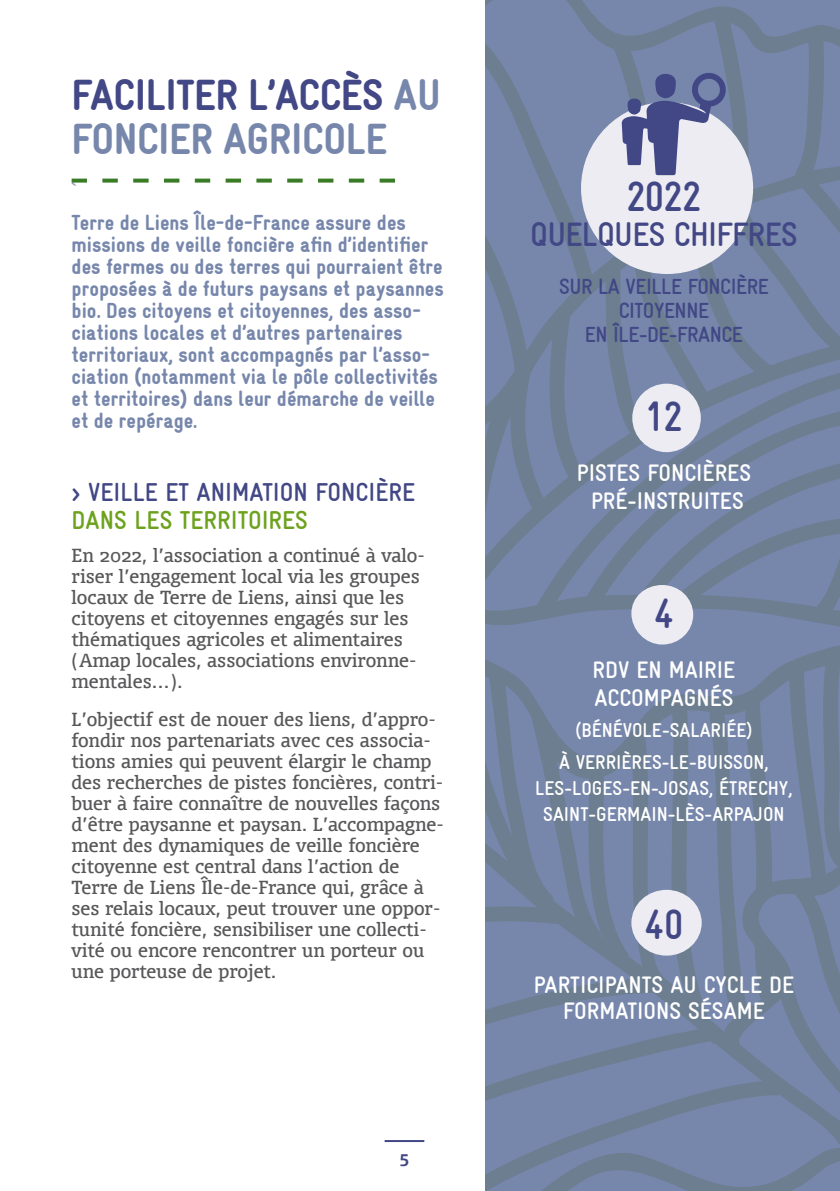
<style>
.page{position:relative;width:840px;height:1191px;background:#fff}
.page>*{position:absolute;margin:0;border:0;box-sizing:border-box;transform-origin:0 0}
.t1{font:900 condensed 44px/44px "Gravur";letter-spacing:-.01em;color:#7787ac}
.t2{font:700 condensed 42px "Gravur";letter-spacing:-.02em;color:#424785}
.t3{font:700 condensed 34px "Gravur";letter-spacing:-.02em;color:#424785}
.t4{font:700 condensed 26px "Gravur";color:#424785}
.t5{font:700 condensed 26px "Gravur";color:#6ca21d}
.t6{font:700 condensed 24px/27.6px "Gravur";color:#fff;text-align:center}
.t7{font:900 condensed 22px/22px "Gravur";color:#7787ac}
.t8{font:700 condensed 22px/24px "Gravur";letter-spacing:-.02em;color:#424785;text-align:center}
.t9{font:700 condensed 20px/31.6px "Gravur";color:#fff;text-align:center}
.t10{font:18px/21px "Olsen";color:#58585a}
.t11{font:18px "Olsen";color:#949dbc}
.t12{font:700 16px "Olsen";color:#424785}
.s1{color:#424785}
</style>
<div class="page">
<svg style="left:485px;top:0;width:354px;height:1191px;background:#7384a2"></svg>
<hr style="left:384px;top:1140px;width:40px;height:2px;background:#424785">
<div style="left:632px;top:384px;width:68px;height:68px;background:#ececf2;border-radius:50%"></div>
<div style="left:631px;top:890px;width:70px;height:65px;background:#ececf2;border-radius:50%"></div>
<div style="left:631px;top:585px;width:61px;height:59px;background:#ececf2;border-radius:50%"></div>
<div style="left:580px;top:102px;width:172px;height:172px;background:#ececf2;border-radius:50%"></div>
<svg style="left:621px;top:71px;width:106px;height:104px"></svg>
<svg style="left:72px;top:179px;width:323px;height:4px"></svg>
<h1 class="t1" style="left:72px;top:72px;width:370px"><span class="s1">FACILITER L’ACCÈS</span> AU<br>FONCIER AGRICOLE</h1>
<p class="t11" style="left:72px;top:178px;width:7px">`</p>
<p class="t7" style="left:72px;top:211px;width:373px">Terre de Liens Île-de-France assure des missions de veille foncière afin d’identifier des fermes ou des terres qui pourraient être proposées à de futurs paysans et paysannes bio. Des citoyens et citoyennes, des asso&shy;ciations locales et d’autres partenaires territoriaux, sont accompagnés par l’asso&shy;ciation (notamment via le pôle collectivités et territoires) dans leur démarche de veille et de repérage.</p>
<h3 class="t4" style="left:72px;top:478px;width:345px">&gt; VEILLE ET ANIMATION FONCIÈRE</h3>
<h3 class="t5" style="left:72px;top:506px;width:238px">DANS LES TERRITOIRES</h3>
<p class="t10" style="left:72px;top:544px;width:354px">En 2022, l’association a continué à valo&shy;riser l’engagement local via les groupes locaux de Terre de Liens, ainsi que les citoyens et citoyennes engagés sur les thématiques agricoles et alimentaires (Amap locales, associations environne&shy;mentales…).</p>
<p class="t10" style="left:72px;top:708px;width:373px">L’objectif est de nouer des liens, d’appro&shy;fondir nos partenariats avec ces associa&shy;tions amies qui peuvent élargir le champ des recherches de pistes foncières, contri&shy;buer à faire connaître de nouvelles façons d’être paysanne et paysan. L’accompagne&shy;ment des dynamiques de veille foncière citoyenne est central dans l’action de Terre de Liens Île-de-France qui, grâce à ses relais locaux, peut trouver une oppor&shy;tunité foncière, sensibiliser une collecti&shy;vité ou encore rencontrer un porteur ou une porteuse de projet.</p>
<p class="t12" style="left:399px;top:1146px;width:11px">5</p>
<h2 class="t2" style="left:626px;top:173px;width:77px">2022</h2>
<h3 class="t3" style="left:529px;top:216px;width:269px">QUELQUES CHIFFRES</h3>
<p class="t8" style="left:558px;top:275px;width:211px">SUR LA VEILLE FONCIÈRE<br>CITOYENNE<br>EN ÎLE-DE-FRANCE</p>
<h2 class="t2" style="left:644px;top:393px;width:39px">12</h2>
<h3 class="t6" style="left:576px;top:459px;width:176px">PISTES FONCIÈRES<br>PRÉ-INSTRUITES</h3>
<h2 class="t2" style="left:653px;top:590px;width:21px">4</h2>
<h3 class="t6" style="left:592px;top:656px;width:144px;text-align:left">RDV EN MAIRIE<br>ACCOMPAGNÉS</h3>
<p class="t9" style="left:558px;top:715px;width:211px">(BÉNÉVOLE-SALARIÉE)<br>À VERRIÈRES-LE-BUISSON,</p>
<p class="t9" style="left:535px;top:775px;width:259px;line-height:26px">LES-LOGES-EN-JOSAS, ÉTRECHY,<br>SAINT-GERMAIN-LÈS-ARPAJON</p>
<h2 class="t2" style="left:644px;top:901px;width:40px">40</h2>
<h3 class="t6" style="left:533px;top:972px;width:262px;line-height:26px">PARTICIPANTS AU CYCLE DE<br>FORMATIONS SÉSAME</h3>
</div>
